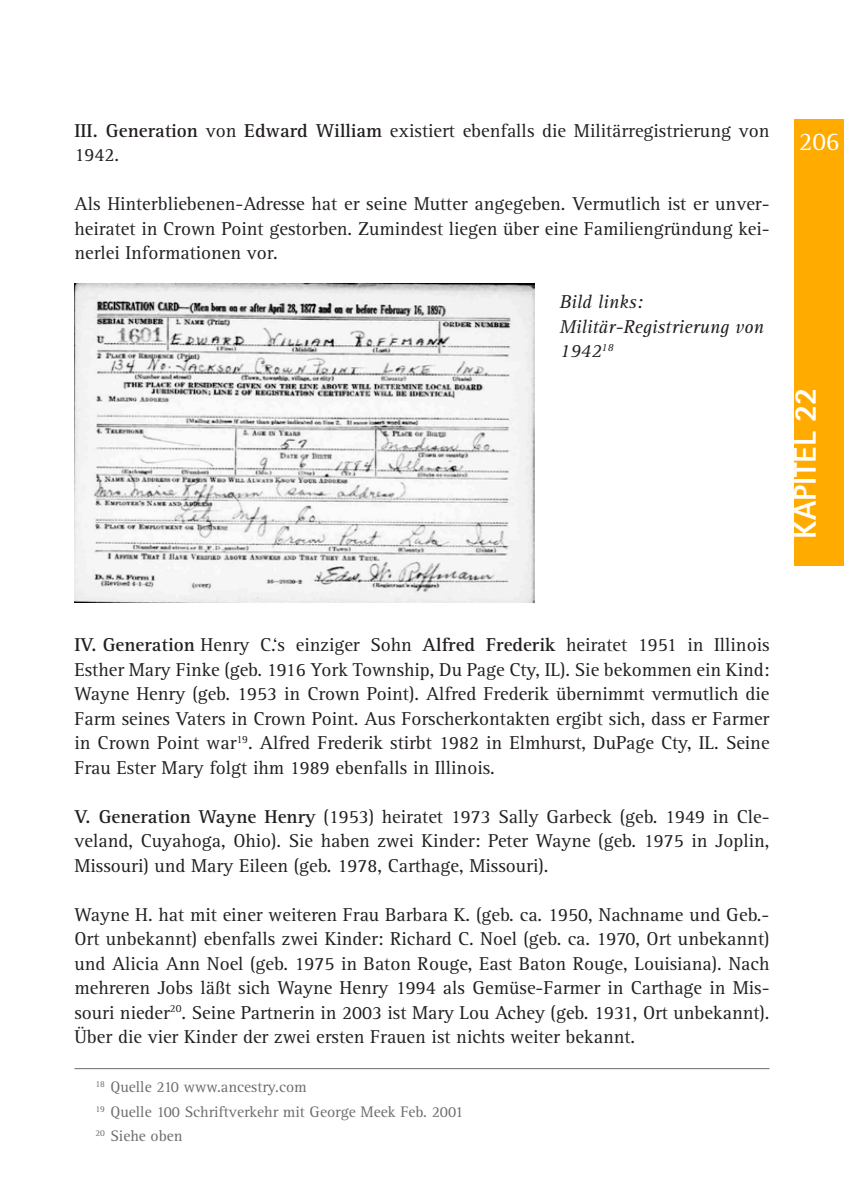
<style>
.page{position:relative;width:844px;height:1191px;background:#fff}
.page>*{position:absolute;margin:0;border:0;box-sizing:border-box;transform-origin:0 0}
.Kapitel{font:800 31.5px "Rotis Sans Serif Std";color:#fff}
.t1{font:26.25px "Rotis Serif Std";color:#fff}
.Fließtext{font:19.25px/24.5px "Rotis Serif Std";color:#231f20;text-align:justify}
.Fließtext-2{font:italic 19.25px/24.5px "Rotis Serif Std";color:#231f20}
.Fußnote{font:15.75px "Rotis Serif Std";color:#6c6d70}
.s1{font-weight:700}
</style>
<div class="page">
<div style="left:794px;top:119px;width:49px;height:446px;background:#ffab00"></div>
<hr style="left:74px;top:1068px;width:695px;height:1px;background:#6c6d70">
<img style="left:74px;top:283px;width:460px;height:319px">
<p class="Fließtext" style="left:74px;top:118px;width:696px"><span class="s1">III. Generation</span> von <span class="s1">Edward William</span> existiert ebenfalls die Militärregistrierung von<br>1942.</p>
<p class="Fließtext" style="left:74px;top:192px;width:696px">Als Hinterbliebenen-Adresse hat er seine Mutter angegeben. Vermutlich ist er unver&shy;heiratet in Crown Point gestorben. Zumindest liegen über eine Familiengründung kei&shy;nerlei Informationen vor.</p>
<p class="Fließtext-2" style="left:559px;top:290px;width:85px">Bild links:</p>
<p class="Fließtext-2" style="left:559px;top:315px;width:206px">Militär-Registrierung von<br>1942<sup>18</sup></p>
<h2 class="t1" style="left:798px;top:126px;width:42px">206</h2>
<p class="Kapitel" style="left:785px;top:538px;width:153px;rotate:-90deg">KAPITEL 22</p>
<p class="Fließtext" style="left:74px;top:633px;width:696px"><span class="s1">IV. Generation</span> Henry C.‘s einziger Sohn <span class="s1">Alfred Frederik</span> heiratet 1951 in Illinois Esther Mary Finke (geb. 1916 York Township, Du Page Cty, IL). Sie bekommen ein Kind:<br>Wayne Henry (geb. 1953 in Crown Point). Alfred Frederik übernimmt vermutlich die Farm seines Vaters in Crown Point. Aus Forscherkontakten ergibt sich, dass er Farmer in Crown Point war<sup>19</sup>. Alfred Frederik stirbt 1982 in Elmhurst, DuPage Cty, IL. Seine Frau Ester Mary folgt ihm 1989 ebenfalls in Illinois.</p>
<p class="Fließtext" style="left:74px;top:804px;width:696px"><span class="s1">V. Generation Wayne Henry</span> (1953) heiratet 1973 Sally Garbeck (geb. 1949 in Cle&shy;veland, Cuyahoga, Ohio). Sie haben zwei Kinder: Peter Wayne (geb. 1975 in Joplin, Missouri) und Mary Eileen (geb. 1978, Carthage, Missouri).</p>
<p class="Fließtext" style="left:74px;top:902px;width:696px">Wayne H. hat mit einer weiteren Frau Barbara K. (geb. ca. 1950, Nachname und Geb.- Ort unbekannt) ebenfalls zwei Kinder: Richard C. Noel (geb. ca. 1970, Ort unbekannt) und Alicia Ann Noel (geb. 1975 in Baton Rouge, East Baton Rouge, Louisiana). Nach mehreren Jobs läßt sich Wayne Henry 1994 als Gemüse-Farmer in Carthage in Mis&shy;souri nieder<sup>20</sup>. Seine Partnerin in 2003 ist Mary Lou Achey (geb. 1931, Ort unbekannt).<br>Über die vier Kinder der zwei ersten Frauen ist nichts weiter bekannt.</p>
<p class="Fußnote" style="left:95px;top:1078px;width:213px"><sup>18</sup> Quelle 210 www.ancestry.com</p>
<p class="Fußnote" style="left:95px;top:1102px;width:369px"><sup>19</sup> Quelle 100 Schriftverkehr mit George Meek Feb. 2001</p>
<p class="Fußnote" style="left:95px;top:1127px;width:89px"><sup>20</sup> Siehe oben</p>
</div>
